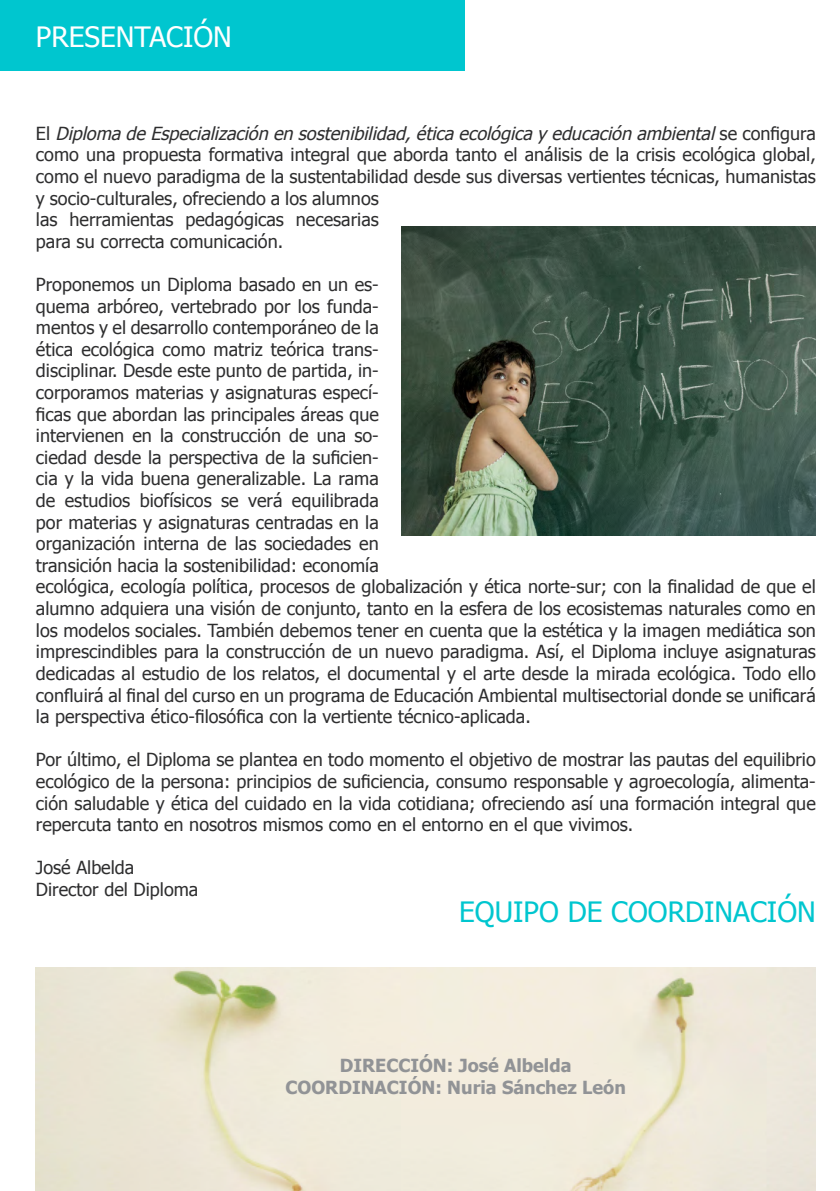
<style>
.page{position:relative;width:840px;height:1191px;background:#fff}
.page>*{position:absolute;margin:0;border:0;box-sizing:border-box;transform-origin:0 0}
.t1{font:28px "Tahoma";color:#00c6cf}
.t2{font:28px "Tahoma";color:#fff}
.t3{font:18px/21.6px "Tahoma";color:#2e2e2f}
.t4{font:700 18px/21.6px "Tahoma";color:#919396;text-align:center}
.s1{font-style:italic}
</style>
<div class="page">
<div style="left:0;top:0;width:464px;height:70px;background:#00c6cf"></div>
<img style="left:401px;top:226px;width:414px;height:309px">
<img style="left:36px;top:967px;width:779px;height:224px">
<h1 class="t2" style="left:36px;top:19px;width:197px">PRESENTACIÓN</h1>
<p class="t3" style="left:36px;top:122px;width:781px">E l <span class="s1">Diploma de Especialización en sostenibilidad,ética ecológica y educación ambiental</span>s e c o n fi g u r a como una propuesta formativa integral que aborda tanto el análisis de la crisis ecológica global, como el nuevo paradigma de la sustentabilidad desde sus diversas vertientes técnicas, humanistas y socio-culturales, ofreciendo a los alumnos<br>las herramientas pedagógicas necesarias<br>para su correcta comunicación.</p>
<p class="t3" style="left:36px;top:273px;width:781px">Proponemos un Diploma basado en un es-<br>quema arbóreo, vertebrado por los funda-<br>mentos y el desarrollo contemporáneo de la<br>ética ecológica como matriz teórica trans-<br>disciplinar. Desde este punto de partida, in-<br>corporamos materias y asignaturas especí-<br>ficas que abordan las principales áreas que<br>intervienen en la construcción de una so-<br>ciedad desde la perspectiva de la suficien-<br>cia y la vida buena generalizable. La rama<br>de estudios biofísicos se verá equilibrada<br>por materias y asignaturas centradas en la<br>organización interna de las sociedades en<br>transición hacia la sostenibilidad: economía<br>ecológica, ecología política, procesos de globalización y ética norte-sur; con la finalidad de que el alumno adquiera una visión de conjunto, tanto en la esfera de los ecosistemas naturales como en los modelos sociales. También debemos tener en cuenta que la estética y la imagen mediática son imprescindibles para la construcción de un nuevo paradigma. Así, el Diploma incluye asignaturas dedicadas al estudio de los relatos, el documental y el arte desde la mirada ecológica. Todo ello confluirá al final del curso en un programa de Educación Ambiental multisectorial donde se unificará la perspectiva ético-filosófica con la vertiente técnico-aplicada.</p>
<p class="t3" style="left:36px;top:748px;width:781px;text-align:justify">Por último, el Diploma se plantea en todo momento el objetivo de mostrar las pautas del equilibrio ecológico de la persona: principios de suficiencia, consumo responsable y agroecología, alimenta&shy;ción saludable y ética del cuidado en la vida cotidiana; ofreciendo así una formación integral que repercuta tanto en nosotros mismos como en el entorno en el que vivimos.</p>
<p class="t3" style="left:36px;top:856px;width:164px">José Albelda<br>Director del Diploma</p>
<h1 class="t1" style="left:459px;top:894px;width:358px">EQUIPO DE COORDINACIÓN</h1>
<p class="t4" style="left:285px;top:1054px;width:342px">DIRECCIÓN: José Albelda<br>COORDINACIÓN: Nuria Sánchez León</p>
</div>
